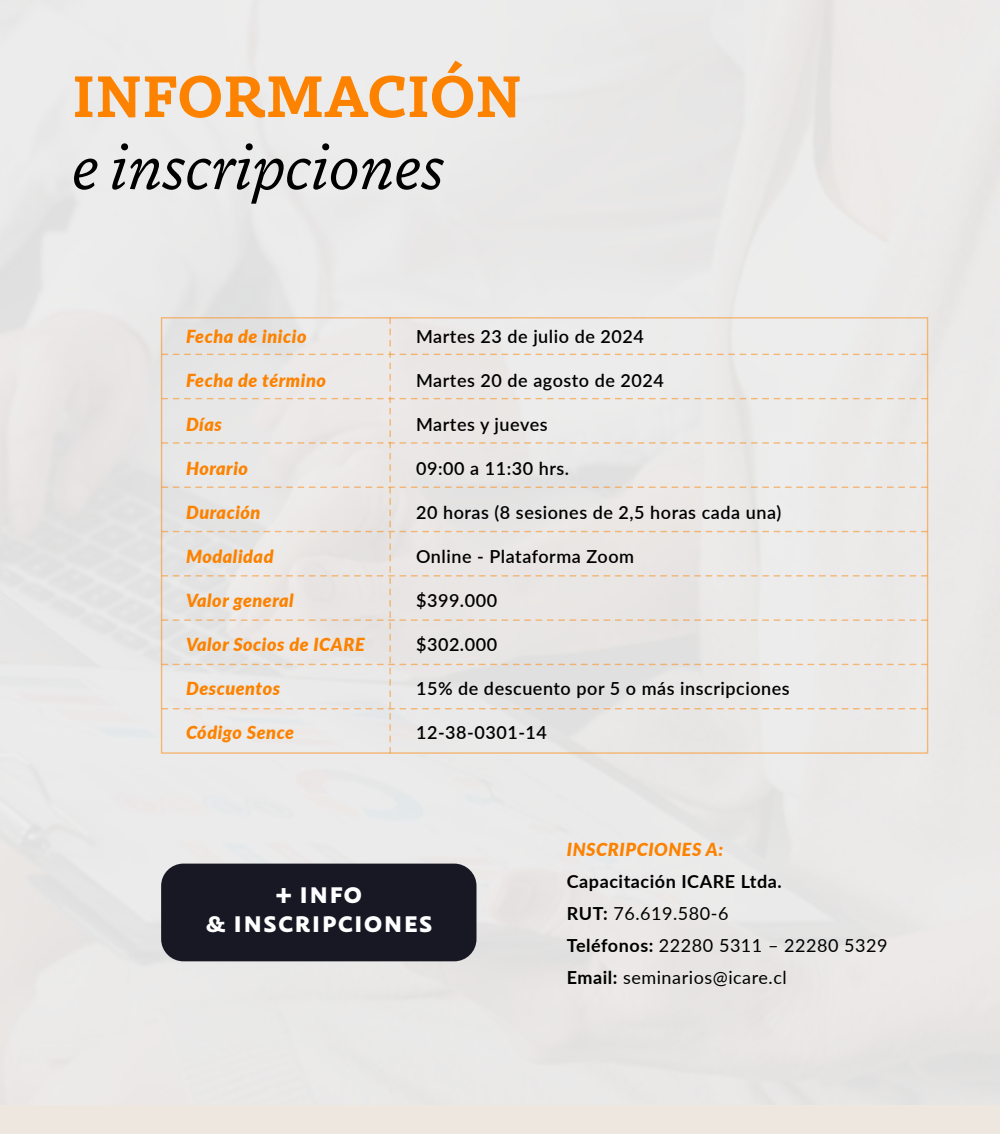
<style>
.page{position:relative;width:1000px;height:1134px;background:#eee7df}
.page>*{position:absolute;margin:0;border:0;box-sizing:border-box;transform-origin:0 0}
.t1{font:italic 60px "Dovetail MVB";color:#000}
.t2{font:700 60px "Dovetail MVB";color:#fc8200}
.t3{font:700 29.6px/29.6px "Carolineale";letter-spacing:.02em;color:#fff;text-align:center}
.t4{font:600 18px "Lato";letter-spacing:.03em;color:#000}
.t5{font:italic 900 18px "Lato";letter-spacing:.03em;color:#fc8200}
.t6{font:18px/32px "Lato";letter-spacing:.03em;color:#000}
.s1{font-weight:700}
</style>
<div class="page">
<div style="left:0;top:0;width:1000px;height:1105px;background:#eae9e9"></div>
<svg style="left:162px;top:318px;width:765px;height:435px"></svg>
<div style="left:161px;top:864px;width:316px;height:97px;background:#181824;border-radius:22px"></div>
<h1 class="t2" style="left:72px;top:51px;width:451px">INFORMACIÓN</h1>
<h1 class="t1" style="left:72px;top:125px;width:374px">e inscripciones</h1>
<p class="t5" style="left:186px;top:323px;width:122px">Fecha de inicio</p>
<p class="t5" style="left:186px;top:367px;width:141px">Fecha de término</p>
<p class="t5" style="left:186px;top:411px;width:37px">Días</p>
<p class="t5" style="left:186px;top:455px;width:64px">Horario</p>
<p class="t5" style="left:186px;top:499px;width:76px">Duración</p>
<p class="t5" style="left:186px;top:543px;width:89px">Modalidad</p>
<p class="t5" style="left:186px;top:587px;width:109px">Valor general</p>
<p class="t5" style="left:186px;top:631px;width:180px">Valor Socios de ICARE</p>
<p class="t5" style="left:186px;top:675px;width:96px">Descuentos</p>
<p class="t5" style="left:186px;top:719px;width:110px">Código Sence</p>
<p class="t4" style="left:416px;top:323px;width:229px">Martes 23 de julio de 2024</p>
<p class="t4" style="left:416px;top:367px;width:249px">Martes 20 de agosto de 2024</p>
<p class="t4" style="left:416px;top:411px;width:133px">Martes y jueves</p>
<p class="t4" style="left:416px;top:455px;width:155px">09:00 a 11:30 hrs.</p>
<p class="t4" style="left:416px;top:499px;width:367px">20 horas (8 sesiones de 2,5 horas cada una)</p>
<p class="t4" style="left:416px;top:543px;width:220px">Online - Plataforma Zoom</p>
<p class="t4" style="left:416px;top:587px;width:83px">$399.000</p>
<p class="t4" style="left:416px;top:631px;width:83px">$302.000</p>
<p class="t4" style="left:416px;top:675px;width:375px">15% de descuento por 5 o más inscripciones</p>
<p class="t4" style="left:416px;top:719px;width:132px">12-38-0301-14</p>
<h2 class="t3" style="left:206px;top:878px;width:229px">+ info<br>&amp; inscripciones</h2>
<p class="t5" style="left:567px;top:835px;width:158px">INSCRIPCIONES A:</p>
<p class="t6" style="left:567px;top:864px;width:322px"><span class="s1">Capacitación ICARE Ltda.<br>RUT:</span> 76.619.580-6<br><span class="s1">Teléfonos:</span> 22280 5311 – 22280 5329<br><span class="s1">Email:</span> seminarios@icare.cl</p>
</div>
